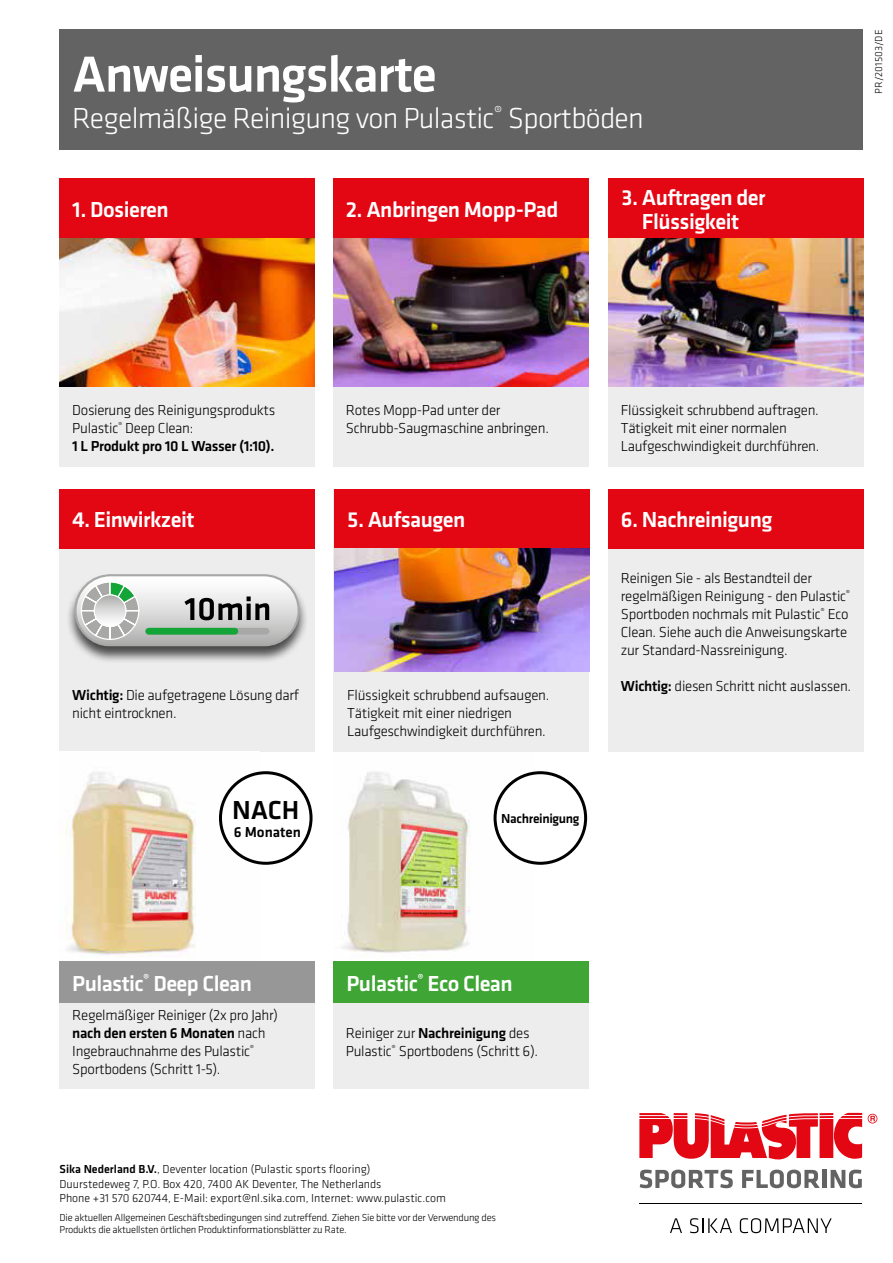
<style>
.page{position:relative;width:893px;height:1263px;background:#fff}
.page>*{position:absolute;margin:0;border:0;box-sizing:border-box;transform-origin:0 0}
.t1{font:500 52.5px "Klavika";letter-spacing:-.025em;color:#fff}
.t2{font:300 30px "Klavika";letter-spacing:-.025em;color:#fff}
.t3{font:500 27px "Klavika";color:#000}
.t4{font:500 22.5px/24px "Klavika";letter-spacing:-.025em;color:#fff;text-align:center}
.t5{font:300 15px/18px "Klavika";letter-spacing:-.02em;color:#000}
.t6{font:500 15px "Klavika";color:#000}
.t7{font:500 13.5px "Klavika";letter-spacing:-.025em;color:#000}
.t8{font:300 12px/14.4px "Klavika";color:#000}
.t9{font:300 10.5px/12.6px "Klavika";letter-spacing:-.02em;color:#000}
.t10{font:300 10.5px "Klavika";color:#000}
.s1{font-weight:500}
</style>
<div class="page">
<img style="left:341px;top:771px;width:193px;height:186px">
<div style="left:60px;top:30px;width:803px;height:120px;background:#646363"></div>
<div style="left:60px;top:180px;width:255px;height:572px;background:#ededed"></div>
<div style="left:608px;top:180px;width:255px;height:572px;background:#ededed"></div>
<div style="left:334px;top:180px;width:255px;height:572px;background:#ededed"></div>
<div style="left:60px;top:179px;width:255px;height:59px;background:#e30613"></div>
<div style="left:609px;top:179px;width:255px;height:59px;background:#e30613"></div>
<img style="left:60px;top:238px;width:255px;height:149px">
<img style="left:609px;top:238px;width:255px;height:149px">
<div style="left:334px;top:489px;width:256px;height:60px;background:#e30613"></div>
<img style="left:66px;top:771px;width:193px;height:186px">
<div style="left:60px;top:961px;width:255px;height:42px;background:#989797"></div>
<div style="left:334px;top:961px;width:255px;height:42px;background:#3fa535"></div>
<div style="left:60px;top:1003px;width:255px;height:86px;background:#ededed"></div>
<div style="left:333px;top:1003px;width:255px;height:86px;background:#ededed"></div>
<div style="left:220px;top:773px;width:91px;height:90px;background:#fff;border-radius:50%"></div>
<div style="left:219px;top:771px;width:94px;height:94px;border:3px solid #000;border-radius:50%"></div>
<div style="left:495px;top:773px;width:91px;height:90px;background:#fff;border-radius:50%"></div>
<div style="left:494px;top:771px;width:93px;height:94px;border:3px solid #000;border-radius:50%"></div>
<div style="left:333px;top:179px;width:255px;height:59px;background:#e30613"></div>
<img style="left:333px;top:238px;width:255px;height:149px">
<div style="left:60px;top:489px;width:255px;height:60px;background:#e30613"></div>
<div style="left:608px;top:489px;width:255px;height:60px;background:#e30613"></div>
<div style="left:65px;top:574px;width:244px;height:90px;background:#000;opacity:.7"></div>
<svg style="left:74px;top:574px;width:226px;height:72px"></svg>
<div style="left:48px;top:468px;width:844px;height:21px;background:#fff"></div>
<img style="left:334px;top:549px;width:256px;height:123px">
<hr style="left:639px;top:1203px;width:223px;height:1px;background:#000">
<svg style="left:670px;top:1218px;width:12px;height:15px"></svg>
<svg style="left:690px;top:1218px;width:42px;height:15px"></svg>
<svg style="left:740px;top:1218px;width:92px;height:15px"></svg>
<svg style="left:868px;top:1114px;width:9px;height:9px"></svg>
<svg style="left:639px;top:1113px;width:223px;height:47px"></svg>
<svg style="left:640px;top:1169px;width:93px;height:19px"></svg>
<svg style="left:742px;top:1169px;width:78px;height:19px"></svg>
<hr style="left:822px;top:1170px;width:4px;height:18px;background:#646363">
<svg style="left:831px;top:1169px;width:31px;height:19px"></svg>
<h1 class="t1" style="left:72px;top:52px;width:366px">Anweisungskarte</h1>
<h2 class="t2" style="left:72px;top:105px;width:573px">Regelmäßige Reinigung von Pulastic<sup>®</sup> Sportböden</h2>
<h3 class="t4" style="left:72px;top:199px;width:98px">1. Dosieren</h3>
<h3 class="t4" style="left:346px;top:199px;width:214px">2. Anbringen Mopp-Pad</h3>
<h3 class="t4" style="left:621px;top:187px;width:145px">3. Auftragen der<br>Flüssigkeit</h3>
<p class="t10" style="left:874px;top:94px;width:65px;rotate:-90deg">PR/201503/DE</p>
<p class="t5" style="left:72px;top:402px;width:205px">Dosierung des Reinigungsprodukts<br>Pulastic<sup>®</sup> Deep Clean:<br><span class="s1">1 L Produkt pro 10 L Wasser (1:10).</span></p>
<p class="t5" style="left:621px;top:402px;width:200px">Flüssigkeit schrubbend auftragen.<br>Tätigkeit mit einer normalen<br>Laufgeschwindigkeit durchführen.</p>
<p class="t5" style="left:346px;top:402px;width:205px">Rotes Mopp-Pad unter der<br>Schrubb-Saugmaschine anbringen.</p>
<h3 class="t4" style="left:72px;top:509px;width:124px">4. Einwirkzeit</h3>
<p class="t5" style="left:72px;top:687px;width:228px"><span class="s1">Wichtig:</span> Die aufgetragene Lösung darf nicht eintrocknen.</p>
<h3 class="t3" style="left:232px;top:798px;width:69px">NACH</h3>
<p class="t6" style="left:234px;top:826px;width:69px">6 Monaten</p>
<h3 class="t4" style="left:347px;top:509px;width:120px">5. Aufsaugen</h3>
<p class="t5" style="left:347px;top:687px;width:204px">Flüssigkeit schrubbend aufsaugen.<br>Tätigkeit mit einer niedrigen<br>Laufgeschwindigkeit durchführen.</p>
<p class="t7" style="left:501px;top:813px;width:80px">Nachreinigung</p>
<h3 class="t4" style="left:621px;top:509px;width:153px">6. Nachreinigung</h3>
<p class="t5" style="left:621px;top:570px;width:231px">Reinigen Sie - als Bestandteil der regelmäßigen Reinigung - den Pulastic<sup>® </sup>Sportboden nochmals mit Pulastic<sup>®</sup> Eco Clean. Siehe auch die Anweisungskarte zur Standard-Nassreinigung.</p>
<p class="t5" style="left:621px;top:678px;width:232px"><span class="s1">Wichtig:</span> diesen Schritt nicht auslassen.</p>
<h3 class="t4" style="left:72px;top:972px;width:181px">Pulastic<sup>®</sup> Deep Clean</h3>
<h3 class="t4" style="left:347px;top:972px;width:168px">Pulastic<sup>®</sup> Eco Clean</h3>
<p class="t5" style="left:72px;top:1007px;width:207px">Regelmäßiger Reiniger (2x pro Jahr) <span class="s1">nach den ersten 6 Monaten</span> nach<br>Ingebrauchnahme des Pulastic<sup>®<br></sup>Sportbodens (Schritt 1-5).</p>
<p class="t5" style="left:346px;top:1025px;width:194px">Reiniger zur <span class="s1">Nachreinigung</span> des<br>Pulastic<sup>®</sup> Sportbodens (Schritt 6).</p>
<p class="t8" style="left:60px;top:1163px;width:388px"><span class="s1">Sika Nederland B.V.</span>, Deventer location (Pulastic sports looring)<br>Duurstedeweg 7, P.O. Box 420, 7400 AK Deventer, The Netherlands<br>Phone +31 570 620744, E-Mail: export@nl.sika.com, Internet: www.pulastic.com</p>
<p class="t9" style="left:60px;top:1211px;width:438px">Die aktuellen Allgemeinen Geschäftsbedingungen sind zutrefend. Ziehen Sie bitte vor der Verwendung des<br>Produkts die aktuellsten örtlichen Produktinformationsblätter zu Rate.</p>
</div>
